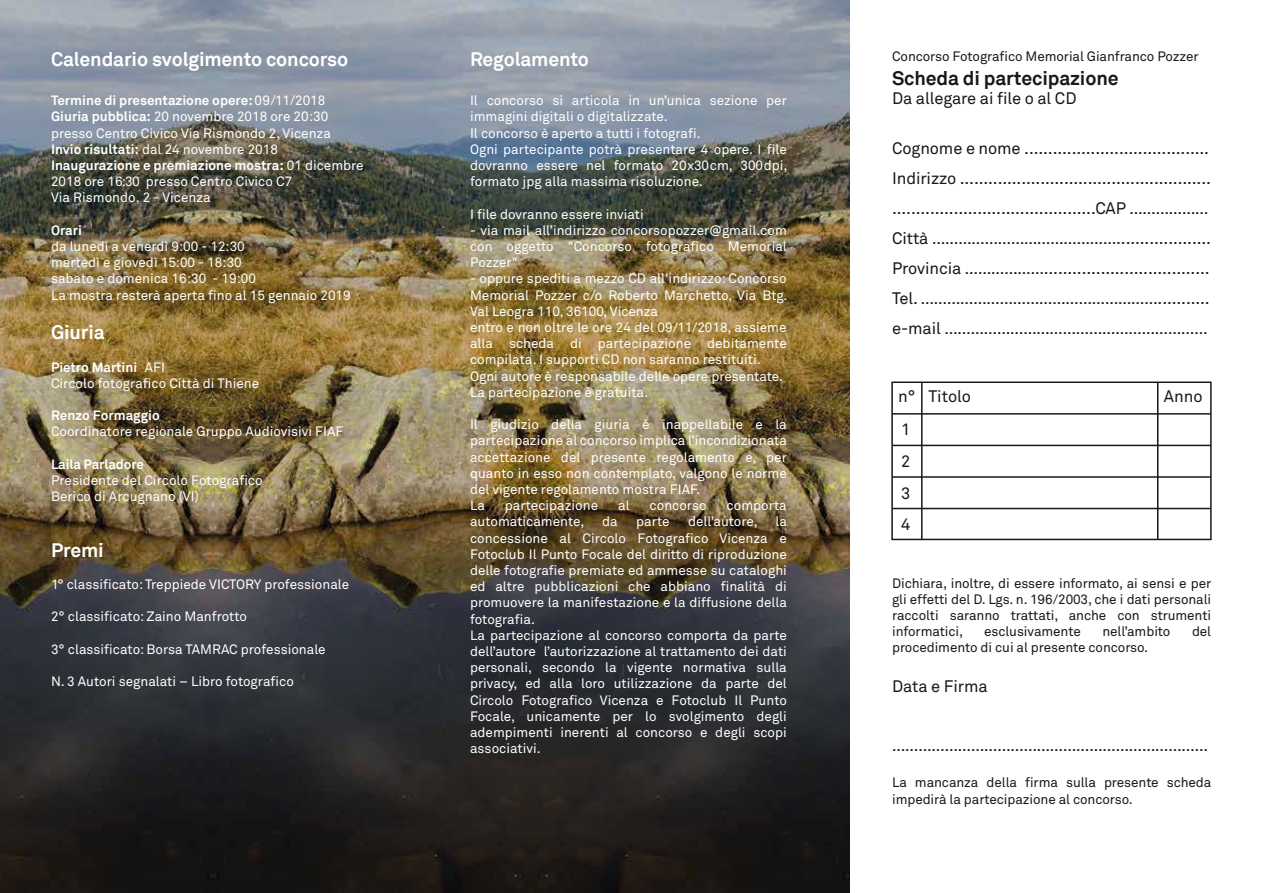
<style>
.page{position:relative;width:1263px;height:893px;background:#fff}
.page>*{position:absolute;margin:0;border:0;box-sizing:border-box;transform-origin:0 0}
.t1{font:700 19.5px "Akkurat";letter-spacing:-.005em;color:#fff}
.t2{font:700 19.5px "Akkurat";letter-spacing:-.005em;color:#1a171c}
.t3{font:16.5px/30px "Akkurat";letter-spacing:-.005em;color:#1a171c}
.t4{font:13.5px/16.2px "Akkurat";color:#fff}
.t5{font:13.5px/16.2px "Akkurat";letter-spacing:-.005em;color:#1a171c;text-align:justify}
.t6{font:700 13.5px "Akkurat";color:#fff}
.s1{font-weight:700}
</style>
<div class="page">
<img style="left:0;top:0;width:850px;height:893px">
<div style="left:891px;top:381px;width:320px;height:159px;border:2px solid #1a171c"></div>
<hr style="left:892px;top:476px;width:319px;height:2px;background:#1a171c">
<hr style="left:892px;top:508px;width:319px;height:1px;background:#1a171c">
<hr style="left:892px;top:445px;width:319px;height:1px;background:#1a171c">
<hr style="left:892px;top:413px;width:319px;height:2px;background:#1a171c">
<hr style="left:1157px;top:382px;width:1px;height:157px;background:#1a171c">
<hr style="left:921px;top:382px;width:1px;height:157px;background:#1a171c">
<h1 class="t1" style="left:51px;top:46px;width:299px">Calendario svolgimento concorso</h1>
<p class="t4" style="left:51px;top:93px;width:314px"><span class="s1">Termine di presentazione opere:</span> 09/11/2018<br><span class="s1">Giuria pubblica:</span> 20 novembre 2018 ore 20:30 presso Centro Civico Via Rismondo 2, Vicenza <span class="s1">Invio risultati:</span> dal 24 novembre 2018<br><span class="s1">Inaugurazione e premiazione mostra:</span> 01 dicembre 2018 ore 16:30 presso Centro Civico C7<br>Via Rismondo, 2 - Vicenza</p>
<p class="t6" style="left:51px;top:222px;width:33px">Orari</p>
<p class="t4" style="left:51px;top:239px;width:301px">da lunedì a venerdì 9:00 - 12:30<br>martedì e giovedì 15:00 - 18:30<br>sabato e domenica 16:30 - 19:00<br>La mostra resterà aperta fino al 15 gennaio 2019</p>
<h1 class="t1" style="left:51px;top:320px;width:55px">Giuria</h1>
<p class="t4" style="left:51px;top:359px;width:210px"><span class="s1">Pietro Martini</span> AFI<br>Circolo fotografico Città di Thiene</p>
<p class="t6" style="left:51px;top:407px;width:110px">Renzo Formaggio</p>
<p class="t4" style="left:51px;top:424px;width:294px">Coordinatore regionale Gruppo Audiovisivi FIAF</p>
<p class="t6" style="left:51px;top:456px;width:95px">Laila Parladore</p>
<p class="t4" style="left:51px;top:473px;width:213px">Presidente del Circolo Fotografico<br>Berico di Arcugnano (VI)</p>
<h1 class="t1" style="left:51px;top:537px;width:54px">Premi</h1>
<p class="t4" style="left:51px;top:576px;width:300px">1° classificato: Treppiede VICTORY professionale</p>
<p class="t4" style="left:51px;top:609px;width:197px">2° classificato: Zaino Manfrotto</p>
<p class="t4" style="left:51px;top:641px;width:276px">3° classificato: Borsa TAMRAC professionale</p>
<p class="t4" style="left:51px;top:674px;width:244px">N. 3 Autori segnalati – Libro fotografico</p>
<h1 class="t1" style="left:470px;top:46px;width:120px">Regolamento</h1>
<p class="t4" style="left:470px;top:93px;width:319px">Il concorso si articola in un’unica sezione per immagini digitali o digitalizzate.<br>Il concorso è aperto a tutti i fotografi.<br>Ogni partecipante potrà presentare 4 opere. I file dovranno essere nel formato 20x30cm, 300dpi, formato jpg alla massima risoluzione.</p>
<p class="t4" style="left:470px;top:206px;width:175px">I file dovranno essere inviati</p>
<p class="t4" style="left:470px;top:222px;width:318px;text-align:justify">- via mail all’indirizzo concorsopozzer@gmail.com con oggetto "Concorso fotografico Memorial Pozzer"</p>
<p class="t4" style="left:470px;top:271px;width:319px">- oppure spediti a mezzo CD all'indirizzo: Concorso Memorial Pozzer c/o Roberto Marchetto, Via Btg.<br>Val Leogra 110, 36100, Vicenza<br>entro e non oltre le ore 24 del 09/11/2018, assieme alla scheda di partecipazione debitamente compilata. I supporti CD non saranno restituiti.<br>Ogni autore è responsabile delle opere presentate.<br>La partecipazione è gratuita.</p>
<p class="t4" style="left:470px;top:417px;width:318px">Il giudizio della giuria è inappellabile e la partecipazione al concorso implica l’incondizionata accettazione del presente regolamento e, per quanto in esso non contemplato, valgono le norme del vigente regolamento mostra FIAF.<br>La</p>
<p class="t4" style="left:505px;top:498px;width:95px">partecipazione</p>
<p class="t4" style="left:618px;top:498px;width:13px">al</p>
<p class="t4" style="left:650px;top:498px;width:58px">concorso</p>
<p class="t4" style="left:727px;top:498px;width:62px">comporta</p>
<p class="t4" style="left:470px;top:514px;width:116px">automaticamente,</p>
<p class="t4" style="left:602px;top:514px;width:17px">da</p>
<p class="t4" style="left:636px;top:514px;width:35px">parte</p>
<p class="t4" style="left:688px;top:514px;width:71px">dell’autore,</p>
<p class="t4" style="left:470px;top:514px;width:318px;text-indent:305px">la concessione al Circolo Fotografico Vicenza e Fotoclub Il Punto Focale del diritto di riproduzione delle fotografie premiate ed ammesse su cataloghi ed altre pubblicazioni che abbiano finalità di promuovere la manifestazione e la diffusione della fotografia.<br>La partecipazione al concorso comporta da parte dell’autore l’autorizzazione al trattamento dei dati personali, secondo la vigente normativa sulla privacy, ed alla loro utilizzazione da parte del Circolo Fotografico Vicenza e Fotoclub Il Punto Focale, unicamente per lo svolgimento degli adempimenti inerenti al concorso e degli scopi associativi.</p>
<p class="t5" style="left:892px;top:49px;width:308px">Concorso Fotografico Memorial Gianfranco Pozzer</p>
<h1 class="t2" style="left:892px;top:65px;width:228px">Scheda di partecipazione</h1>
<p class="t3" style="left:892px;top:84px;width:186px">Da allegare ai file o al CD</p>
<p class="t3" style="left:892px;top:134px;width:320px">Cognome e nome .......................................<br>Indirizzo ..................................................... ...........................................CAP ……………… Città ……………………………………....................<br>Provincia ………………...................................<br>Tel. ………………………………………………........... e-mail ……………………………………………………</p>
<p class="t3" style="left:898px;top:381px;width:75px">n° Titolo</p>
<p class="t3" style="left:1164px;top:381px;width:40px">Anno</p>
<p class="t3" style="left:901px;top:414px;width:11px;line-height:32.1px;text-align:justify">1<br>2<br>3</p>
<p class="t3" style="left:901px;top:509px;width:11px">4</p>
<p class="t5" style="left:892px;top:575px;width:321px">Dichiara, inoltre, di essere informato, ai sensi e per gli effetti del D. Lgs. n. 196/2003, che i dati personali raccolti saranno trattati, anche con strumenti informatici,</p>
<p class="t5" style="left:984px;top:624px;width:98px">esclusivamente</p>
<p class="t5" style="left:1102px;top:624px;width:69px">nell’ambito</p>
<p class="t5" style="left:1192px;top:624px;width:21px">del</p>
<p class="t5" style="left:892px;top:640px;width:258px">procedimento di cui al presente concorso.</p>
<p class="t3" style="left:892px;top:672px;width:97px">Data e Firma</p>
<p class="t3" style="left:892px;top:731px;width:317px">………………………………………………………………</p>
<p class="t5" style="left:892px;top:775px;width:321px">La mancanza della firma sulla presente scheda impedirà la partecipazione al concorso.</p>
</div>
